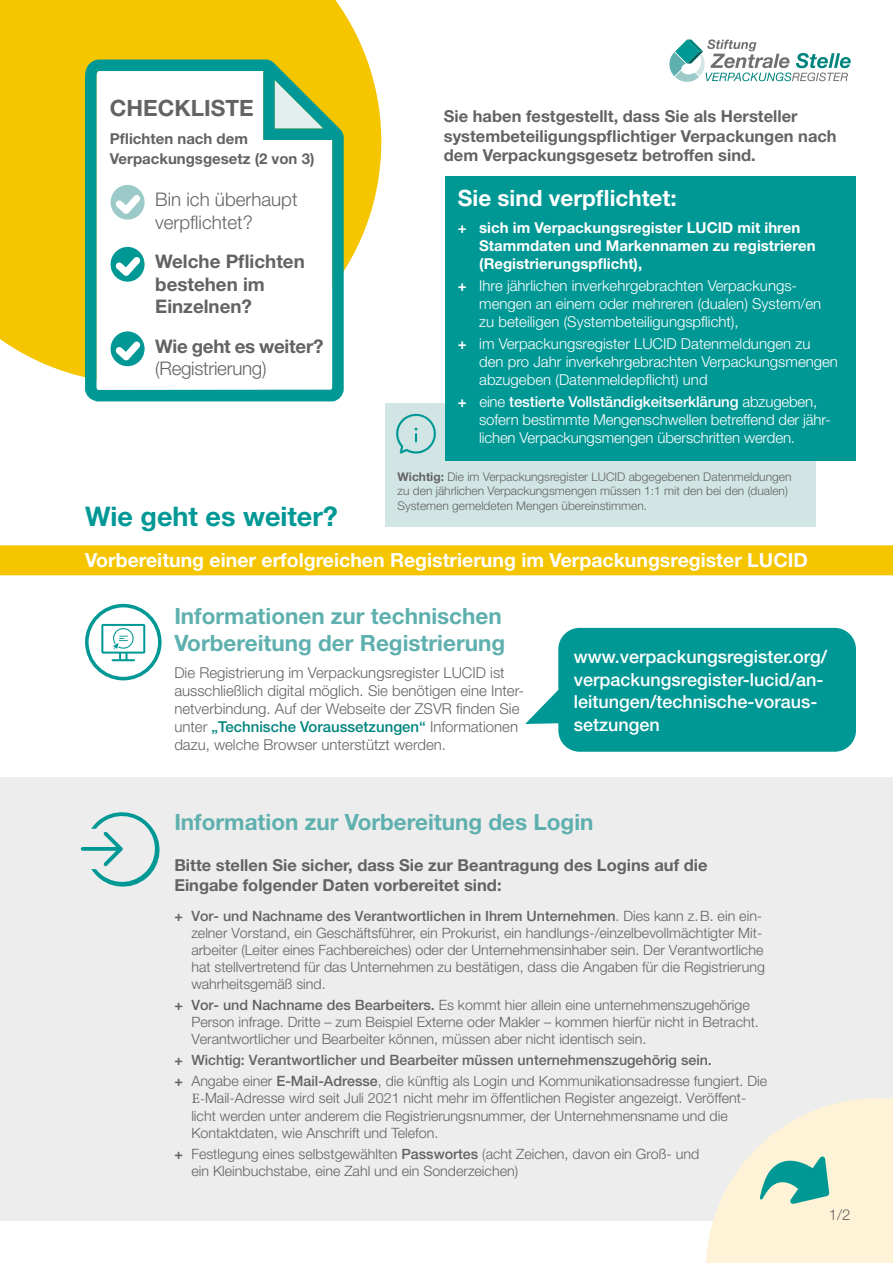
<style>
.page{position:relative;width:893px;height:1263px;background:#fff}
.page>*{position:absolute;margin:0;border:0;box-sizing:border-box;transform-origin:0 0}
.Headline_15_pt_grün{font:700 27px "Helvetica Neue";color:#009895}
.t1{font:700 22.5px/27px "Helvetica Neue";color:#5eb0ae}
.Headline_15pt_weiß{font:700 22.5px "Helvetica Neue";color:#fff}
.Checkliste_Headline{font:700 22.5px "Helvetica Neue";color:#646363}
.Überschrift_mit_gelb{font:700 19.5px "Helvetica Neue";color:#fff}
.Checkliste_Fragen{font:700 18.75px/22.5px "Helvetica Neue";color:#646363}
.Checkliste_Fragen-2{font:300 18.75px/22.5px "Helvetica Neue";color:#646363}
.Link_in_Sprechblase{font:500 18px/22.5px "Helvetica Neue";color:#fff}
.t2{font:700 16.5px/19.8px "Helvetica Neue";color:#646363}
.t3{font:300 15px/18px "Helvetica Neue";color:#fff}
.t4{font:300 15px/18px "Helvetica Neue";color:#646363}
.t5{font:700 15px/18px "Helvetica Neue";color:#fff}
.Checkliste_Subline{font:700 15px/19.5px "Helvetica Neue";color:#646363}
.t6{font:300 14.25px/17.1px "Helvetica Neue";color:#646363}
.t7{font:500 14.25px/21.3px "Helvetica Neue";color:#646363}
.Kleingedrucktes{font:300 12px/14.4px "Helvetica Neue";color:#646363}
.s1{font-weight:300}
.s2{font-weight:700}
.s3{font-weight:500}
.s4{font-weight:500;color:#00847e}
.s5{font-family:"Minion Pro";font-weight:400}
</style>
<div class="page">
<div style="left:0;top:777px;width:893px;height:443px;background:#ededed"></div>
<svg style="left:706px;top:1098px;width:187px;height:165px"></svg>
<svg style="left:0;top:0;width:381px;height:378px;background:#f6cd24"></svg>
<div style="left:0;top:545px;width:893px;height:30px;background:#f5c500"></div>
<svg style="left:525px;top:628px;width:331px;height:124px;background:#19a29f"></svg>
<div style="left:385px;top:403px;width:430px;height:124px;background:#d0e5e4"></div>
<svg style="left:396px;top:413px;width:40px;height:41px"></svg>
<svg style="left:85px;top:60px;width:259px;height:341px"></svg>
<svg style="left:81px;top:812px;width:79px;height:75px"></svg>
<svg style="left:85px;top:604px;width:77px;height:76px"></svg>
<svg style="left:669px;top:39px;width:182px;height:43px"></svg>
<div style="left:445px;top:176px;width:411px;height:285px;background:#009895"></div>
<p class="Checkliste_Headline" style="left:110px;top:95px;width:145px">CHECKLISTE</p>
<p class="Checkliste_Subline" style="left:110px;top:129px;width:206px">Pflichten nach dem<br>Verpackungsgesetz (2 von 3)</p>
<p class="Checkliste_Fragen-2" style="left:155px;top:188px;width:144px">Bin ich überhaupt verpflichtet?</p>
<p class="Checkliste_Fragen" style="left:155px;top:250px;width:151px">Welche Pflichten bestehen im<br>Einzelnen?</p>
<p class="Checkliste_Fragen" style="left:155px;top:334px;width:170px">Wie geht es weiter? <span class="s1">(Registrierung)</span></p>
<p class="t2" style="left:444px;top:106px;width:394px">Sie haben festgestellt, dass Sie als Hersteller systembeteiligungspflichtiger Verpackungen nach dem Verpackungsgesetz betroffen sind.</p>
<p class="Headline_15pt_weiß" style="left:458px;top:184px;width:220px">Sie sind verpflichtet:</p>
<p class="t5" style="left:479px;top:218px;width:338px;text-indent:-21px">+ sich im Verpackungsregister LUCID mit ihren<br>Stammdaten und Markennamen zu registrieren (Registrierungspflicht),</p>
<p class="t3" style="left:479px;top:276px;width:344px;text-indent:-21px"><span class="s2">+</span> Ihre jährlichen inverkehrgebrachten Verpackungs&shy;mengen an einem oder mehreren (dualen) System/en zu beteiligen (Systembeteiligungspflicht),</p>
<p class="t3" style="left:479px;top:334px;width:360px;text-indent:-21px"><span class="s2">+</span> im Verpackungsregister LUCID Datenmeldungen zu den pro Jahr inverkehrgebrachten Verpackungsmengen abzugeben (Datenmeldepflicht) und</p>
<p class="t3" style="left:479px;top:393px;width:353px;text-indent:-21px"><span class="s2">+</span> eine <span class="s3">testierte Vollständigkeitserklärung</span> abzugeben, sofern bestimmte Mengenschwellen betreffend der jähr&shy;lichen Verpackungsmengen überschritten werden.</p>
<p class="Kleingedrucktes" style="left:398px;top:469px;width:395px"><span class="s2">Wichtig:</span> Die im Verpackungsregister LUCID abgegebenen Datenmeldungen zu den jährlichen Verpackungsmengen müssen 1:1 mit den bei den (dualen)<br>Systemen gemeldeten Mengen übereinstimmen.</p>
<p class="Headline_15_pt_grün" style="left:85px;top:500px;width:254px">Wie geht es weiter?</p>
<p class="Überschrift_mit_gelb" style="left:85px;top:548px;width:724px">Vorbereitung einer erfolgreichen Registrierung im Verpackungsregister LUCID</p>
<p class="t1" style="left:174px;top:602px;width:332px">Informationen zur technischen<br>Vorbereitung der Registrierung</p>
<p class="t4" style="left:174px;top:663px;width:351px">Die Registrierung im Verpackungsregister LUCID ist ausschließlich digital möglich. Sie benötigen eine Inter&shy;netverbindung. Auf der Webseite der ZSVR finden Sie unter <span class="s4">„Technische Voraussetzungen“</span> Informationen dazu, welche Browser unterstützt werden.</p>
<p class="Link_in_Sprechblase" style="left:574px;top:645px;width:255px">www.verpackungsregister.org/ verpackungsregister-lucid/an&shy;leitungen/technische-voraus&shy;setzungen</p>
<p class="t1" style="left:174px;top:808px;width:421px">Information zur Vorbereitung des Login</p>
<p class="t2" style="left:174px;top:855px;width:535px">Bitte stellen Sie sicher, dass Sie zur Beantragung des Logins auf die<br>Eingabe folgender Daten vorbereitet sind:</p>
<p class="t6" style="left:191px;top:907px;width:575px;text-indent:-17px"><span class="s2">+</span> <span class="s3">Vor- und Nachname des Verantwortlichen in Ihrem Unternehmen</span>. Dies kann z. B. ein ein&shy;zelner Vorstand, ein Geschäftsführer, ein Prokurist, ein handlungs-/einzelbevollmächtigter Mit&shy;arbeiter (Leiter eines Fachbereiches) oder der Unternehmensinhaber sein. Der Verantwortliche hat stellvertretend für das Unternehmen zu bestätigen, dass die Angaben für die Registrierung wahrheitsgemäß sind.</p>
<p class="t6" style="left:191px;top:996px;width:569px;line-height:16.6px;text-indent:-17px"><span class="s2">+</span> <span class="s3">Vor- und Nachname des Bearbeiters.</span> Es kommt hier allein eine unternehmenszugehörige<br>Person infrage. Dritte – zum Beispiel Externe oder Makler – kommen hierfür nicht in Betracht.<br>Verantwortlicher und Bearbeiter können, müssen aber nicht identisch sein.</p>
<p class="t7" style="left:174px;top:1049px;width:594px"><span class="s2">+</span> Wichtig: Verantwortlicher und Bearbeiter müssen unternehmenszugehörig sein.<br><span class="s2">+</span> <span class="s1">Angabe einer</span> E-Mail-Adresse<span class="s1">, die künftig als Login und Kommunikationsadresse fungiert. Die</span></p>
<p class="t6" style="left:191px;top:1089px;width:557px"><span class="s5">E-</span>Mail-Adresse wird seit Juli 2021 nicht mehr im öffentlichen Register angezeigt. Veröffent&shy;licht werden unter anderem die Registrierungsnummer, der Unternehmensname und die<br>Kontaktdaten, wie Anschrift und Telefon.</p>
<p class="t6" style="left:191px;top:1145px;width:509px;text-indent:-17px"><span class="s2">+</span> Festlegung eines selbstgewählten <span class="s3">Passwortes</span> (acht Zeichen, davon ein Groß- und ein Kleinbuchstabe, eine Zahl und ein Sonderzeichen)</p>
<p class="t4" style="left:829px;top:1206px;width:23px">1/2</p>
</div>
